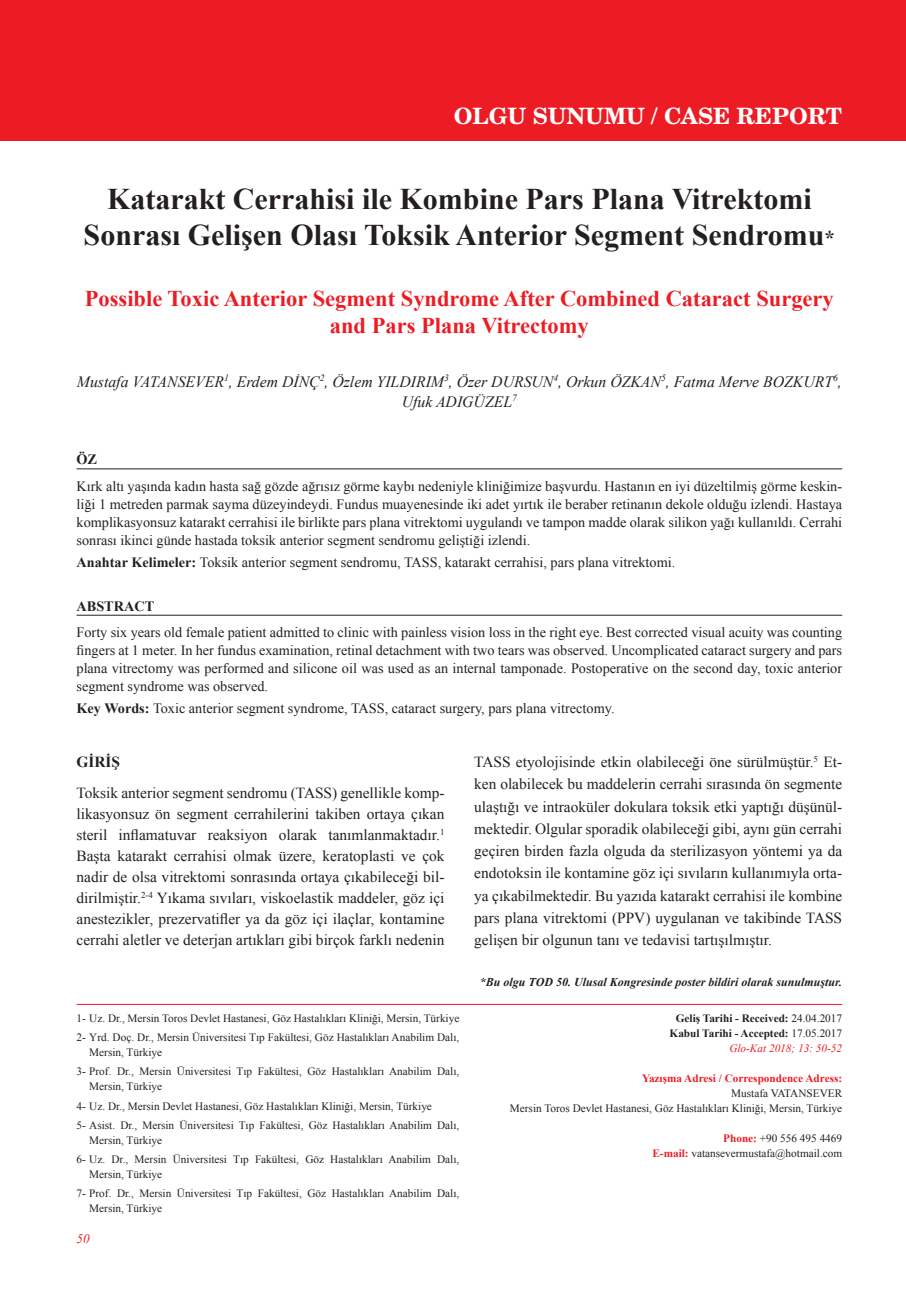
<style>
.page{position:relative;width:906px;height:1289px;background:#fff}
.page>*{position:absolute;margin:0;border:0;box-sizing:border-box;transform-origin:0 0}
.t1{font:700 30px/36px "Times New Roman";color:#231f20;text-align:center}
.t2{font:700 22.5px/27px "Times New Roman";color:#ed1c24;text-align:center}
.t3{font:700 22.5px "Te X Gyre Schola";color:#fff}
.t4{font:italic 15.75px/19.8px "Times New Roman";color:#231f20;text-align:center}
.t5{font:15.3px/22.2px "Times New Roman";color:#231f20;text-align:justify}
.t6{font:700 15.3px "Times New Roman";color:#231f20}
.t7{font:14.25px/18px "Times New Roman";color:#231f20;text-align:justify}
.t8{font:700 14.25px "Times New Roman";color:#231f20}
.t9{font:italic 13.2px "Times New Roman";color:#ed1c24}
.t10{font:italic 700 12px "Times New Roman";color:#231f20}
.t11{font:11.25px/19.2px "Times New Roman";color:#231f20}
.t12{font:700 11.25px/15px "Times New Roman";color:#231f20;text-align:right}
.t13{font:700 11.25px "Times New Roman";color:#ed1c24}
.s1{font-size:21px}
.s2{font-weight:700}
.s3{font-weight:400}
.s4{font-weight:400;font-style:italic;color:#ed1c24}
.s5{font-weight:700;color:#ed1c24}
</style>
<div class="page">
<div style="left:0;top:0;width:906px;height:140px;background:#ed1c24"></div>
<hr style="left:77px;top:1004px;width:765px;height:1px;background:#ed1c24">
<hr style="left:77px;top:468px;width:765px;height:1px;background:#231f20">
<hr style="left:77px;top:615px;width:765px;height:1px;background:#231f20">
<h2 class="t3" style="left:454px;top:106px;width:390px">OLGU SUNUMU / CASE REPORT</h2>
<h1 class="t1" style="left:84px;top:181px;width:753px">Katarakt Cerrahisi ile Kombine Pars Plana Vitrektomi<br>Sonrası Gelişen Olası Toksik Anterior Segment Sendromu<span class="s1">*</span></h1>
<h2 class="t2" style="left:85px;top:285px;width:750px">Possible Toxic Anterior Segment Syndrome After Combined Cataract Surgery and Pars Plana Vitrectomy</h2>
<p class="t4" style="left:77px;top:371px;width:766px">Mustafa VATANSEVER<sup>1</sup>, Erdem DİNÇ<sup>2</sup>, Özlem YILDIRIM<sup>3</sup>, Özer DURSUN<sup>4</sup>, Orkun ÖZKAN<sup>5</sup>, Fatma Merve BOZKURT<sup>6</sup>,<br>Ufuk ADIGÜZEL<sup>7</sup></p>
<p class="t8" style="left:77px;top:451px;width:22px">ÖZ</p>
<p class="t7" style="left:77px;top:477px;width:767px">Kırk altı yaşında kadın hasta sağ gözde ağrısız görme kaybı nedeniyle kliniğimize başvurdu. Hastanın en iyi düzeltilmiş görme keskin&shy;liği 1 metreden parmak sayma düzeyindeydi. Fundus muayenesinde iki adet yırtık ile beraber retinanın dekole olduğu izlendi. Hastaya komplikasyonsuz katarakt cerrahisi ile birlikte pars plana vitrektomi uygulandı ve tampon madde olarak silikon yağı kullanıldı. Cerrahi sonrası ikinci günde hastada toksik anterior segment sendromu geliştiği izlendi.</p>
<p class="t7" style="left:77px;top:553px;width:600px"><span class="s2">Anahtar Kelimeler:</span> Toksik anterior segment sendromu, TASS, katarakt cerrahisi, pars plana vitrektomi.</p>
<p class="t8" style="left:77px;top:598px;width:79px">ABSTRACT</p>
<p class="t7" style="left:77px;top:623px;width:767px">Forty six years old female patient admitted to clinic with painless vision loss in the right eye. Best corrected visual acuity was counting fingers at 1 meter. In her fundus examination, retinal detachment with two tears was observed. Uncomplicated cataract surgery and pars plana vitrectomy was performed and silicone oil was used as an internal tamponade. Postoperative on the second day, toxic anterior segment syndrome was observed.</p>
<p class="t7" style="left:77px;top:699px;width:539px"><span class="s2">Key Words:</span> Toxic anterior segment syndrome, TASS, cataract surgery, pars plana vitrectomy.</p>
<p class="t6" style="left:77px;top:753px;width:45px">GİRİŞ</p>
<p class="t5" style="left:77px;top:782px;width:369px;line-height:21px">Toksik anterior segment sendromu (TASS) genellikle komp&shy;likasyonsuz ön segment cerrahilerini takiben ortaya çıkan steril inflamatuvar reaksiyon olarak tanımlanmaktadır.<sup>1<br></sup>Başta katarakt cerrahisi olmak üzere, keratoplasti ve çok nadir de olsa vitrektomi sonrasında ortaya çıkabileceği bil&shy;dirilmiştir.<sup>2-4</sup> Yıkama sıvıları, viskoelastik maddeler, göz içi anestezikler, prezervatifler ya da göz içi ilaçlar, kontamine cerrahi aletler ve deterjan artıkları gibi birçok farklı nedenin</p>
<p class="t11" style="left:77px;top:1008px;width:384px">1- Uz. Dr., Mersin Toros Devlet Hastanesi, Göz Hastalıkları Kliniği, Mersin, Türkiye<br>2- Yrd. Doç. Dr., Mersin Üniversitesi Tıp Fakültesi, Göz Hastalıkları Anabilim Dalı,</p>
<p class="t11" style="left:77px;top:1042px;width:384px;text-indent:13px">Mersin, Türkiye<br>3- Prof. Dr., Mersin Üniversitesi Tıp Fakültesi, Göz Hastalıkları Anabilim Dalı,</p>
<p class="t11" style="left:77px;top:1076px;width:384px;text-indent:13px">Mersin, Türkiye<br>4- Uz. Dr., Mersin Devlet Hastanesi, Göz Hastalıkları Kliniği, Mersin, Türkiye<br>5- Asist. Dr., Mersin Üniversitesi Tıp Fakültesi, Göz Hastalıkları Anabilim Dalı,</p>
<p class="t11" style="left:77px;top:1130px;width:384px;text-indent:13px">Mersin, Türkiye<br>6- Uz. Dr., Mersin Üniversitesi Tıp Fakültesi, Göz Hastalıkları Anabilim Dalı,</p>
<p class="t11" style="left:77px;top:1164px;width:384px;text-indent:13px">Mersin, Türkiye<br>7- Prof. Dr., Mersin Üniversitesi Tıp Fakültesi, Göz Hastalıkları Anabilim Dalı,</p>
<p class="t11" style="left:89px;top:1198px;width:74px">Mersin, Türkiye</p>
<p class="t9" style="left:77px;top:1230px;width:15px">50</p>
<p class="t5" style="left:474px;top:750px;width:369px">TASS etyolojisinde etkin olabileceği öne sürülmüştür.<sup>5</sup> Et&shy;ken olabilecek bu maddelerin cerrahi sırasında ön segmente ulaştığı ve intraoküler dokulara toksik etki yaptığı düşünül&shy;mektedir. Olgular sporadik olabileceği gibi, aynı gün cerrahi geçiren birden fazla olguda da sterilizasyon yöntemi ya da endotoksin ile kontamine göz içi sıvıların kullanımıyla orta&shy;ya çıkabilmektedir. Bu yazıda katarakt cerrahisi ile kombine pars plana vitrektomi (PPV) uygulanan ve takibinde TASS gelişen bir olgunun tanı ve tedavisi tartışılmıştır.</p>
<p class="t10" style="left:480px;top:974px;width:364px">*Bu olgu TOD 50. Ulusal Kongresinde poster bildiri olarak sunulmuştur.</p>
<p class="t12" style="left:669px;top:1010px;width:174px">Geliş Tarihi - Received: <span class="s3">24.04.2017<br></span>Kabul Tarihi - Accepted: <span class="s3">17.05.2017<br></span><span class="s4">Glo-Kat 2018; 13: 50-52</span></p>
<p class="t13" style="left:642px;top:1071px;width:201px">Yazışma Adresi / Correspondence Adress:</p>
<p class="t11" style="left:510px;top:1085px;width:334px;line-height:15px;text-align:right">Mustafa VATANSEVER<br>Mersin Toros Devlet Hastanesi, Göz Hastalıkları Kliniği, Mersin, Türkiye</p>
<p class="t11" style="left:652px;top:1130px;width:191px;line-height:15px;text-align:right"><span class="s5">Phone:</span> +90 556 495 4469<br><span class="s5">E-mail:</span> vatansevermustafa@hotmail.com</p>
</div>
